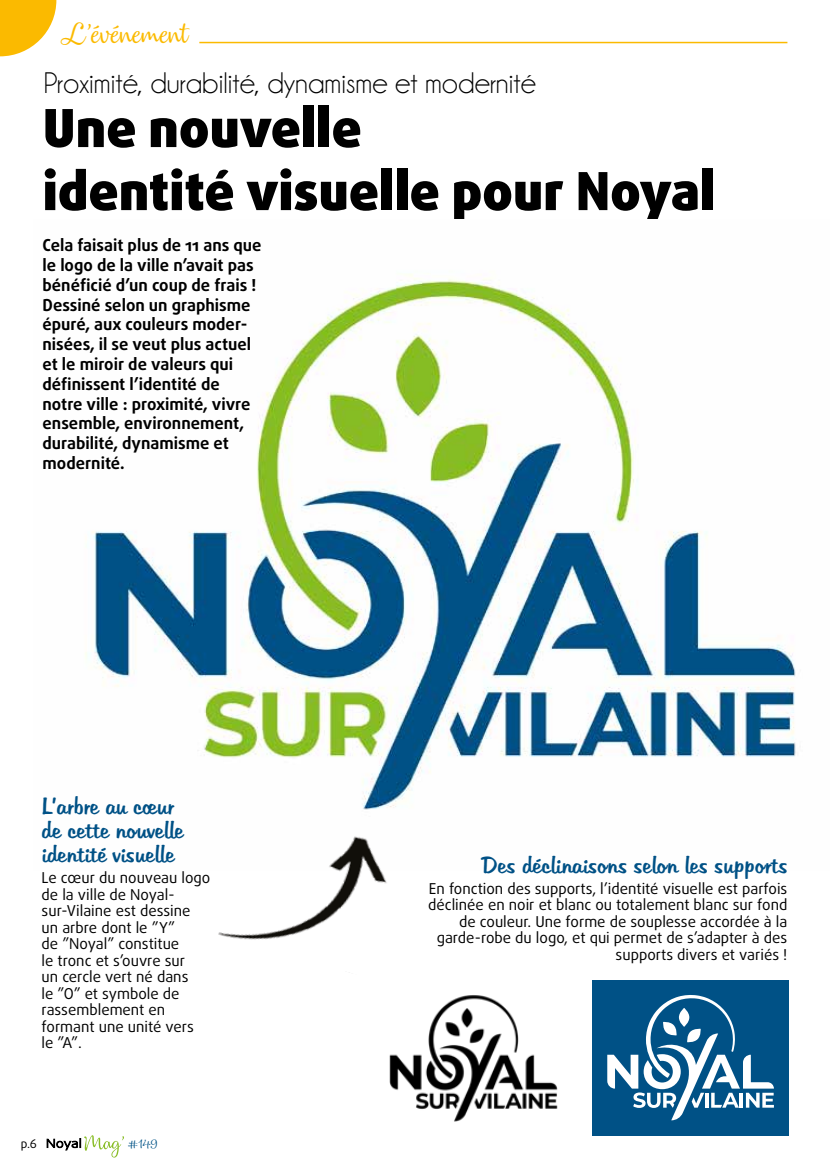
<style>
.page{position:relative;width:830px;height:1170px;background:#fff}
.page>*{position:absolute;margin:0;border:0;box-sizing:border-box;transform-origin:0 0}
.t1{font:900 52.5px/63px "Daxline";color:#000}
.t2{font:30px "Champagne&Limousines";color:#000}
.t3{font:27px "Dulcelin";color:#fbba00}
.t4{font:22.5px/24px "Hudson";color:#005186}
.t5{font:700 16.5px/19.8px "Daxline";color:#000}
.t6{font:15px/16.5px "Daxline";color:#000}
.t7{font:12px "Dulcelin";color:#015386}
.t8{font:12px "Daxline LF";color:#000}
</style>
<div class="page">
<svg style="left:46px;top:1135px;width:78px;height:22px"></svg>
<hr style="left:199px;top:42px;width:588px;height:1px;background:#fbba00">
<svg style="left:0;top:0;width:56px;height:56px"></svg>
<img style="left:85px;top:274px;width:711px;height:523px">
<img style="left:389px;top:995px;width:169px;height:127px">
<div style="left:592px;top:979px;width:196px;height:156px;background:#005186"></div>
<svg style="left:607px;top:995px;width:166px;height:125px"></svg>
<img style="left:218px;top:797px;width:185px;height:143px">
<h3 class="t3" style="left:63px;top:17px;width:127px">L’événement</h3>
<h2 class="t2" style="left:44px;top:68px;width:493px">Proximité, durabilité, dynamisme et modernité</h2>
<h1 class="t1" style="left:43px;top:96px;width:673px">Une nouvelle<br>identité visuelle pour Noyal</h1>
<p class="t5" style="left:43px;top:235px;width:220px">Cela faisait plus de 11 ans que le logo de la ville n’avait pas bénéficié d’un coup de frais !<br>Dessiné selon un graphisme épuré, aux couleurs moder&shy;nisées, il se veut plus actuel et le miroir de valeurs qui définissent l’identité de notre ville : proximité, vivre ensemble, environnement, durabilité, dynamisme et modernité.</p>
<h3 class="t4" style="left:42px;top:795px;width:143px">L’arbre au cœur de cette nouvelle identité visuelle</h3>
<p class="t6" style="left:42px;top:869px;width:170px">Le cœur du nouveau logo de la ville de Noyal&shy;sur-Vilaine est dessine un arbre dont le ”Y”<br>de ”Noyal” constitue<br>le tronc et s’ouvre sur<br>un cercle vert né dans<br>le ”O” et symbole de rassemblement en formant une unité vers<br>le ”A”.</p>
<p class="t8" style="left:21px;top:1136px;width:18px">p.6</p>
<p class="t7" style="left:128px;top:1136px;width:31px">#149</p>
<h3 class="t4" style="left:482px;top:853px;width:306px">Des déclinaisons selon les supports</h3>
<p class="t6" style="left:428px;top:879px;width:360px;text-align:right">En fonction des supports, l’identité visuelle est parfois déclinée en noir et blanc ou totalement blanc sur fond de couleur. Une forme de souplesse accordée à la garde-robe du logo, et qui permet de s’adapter à des supports divers et variés !</p>
</div>
